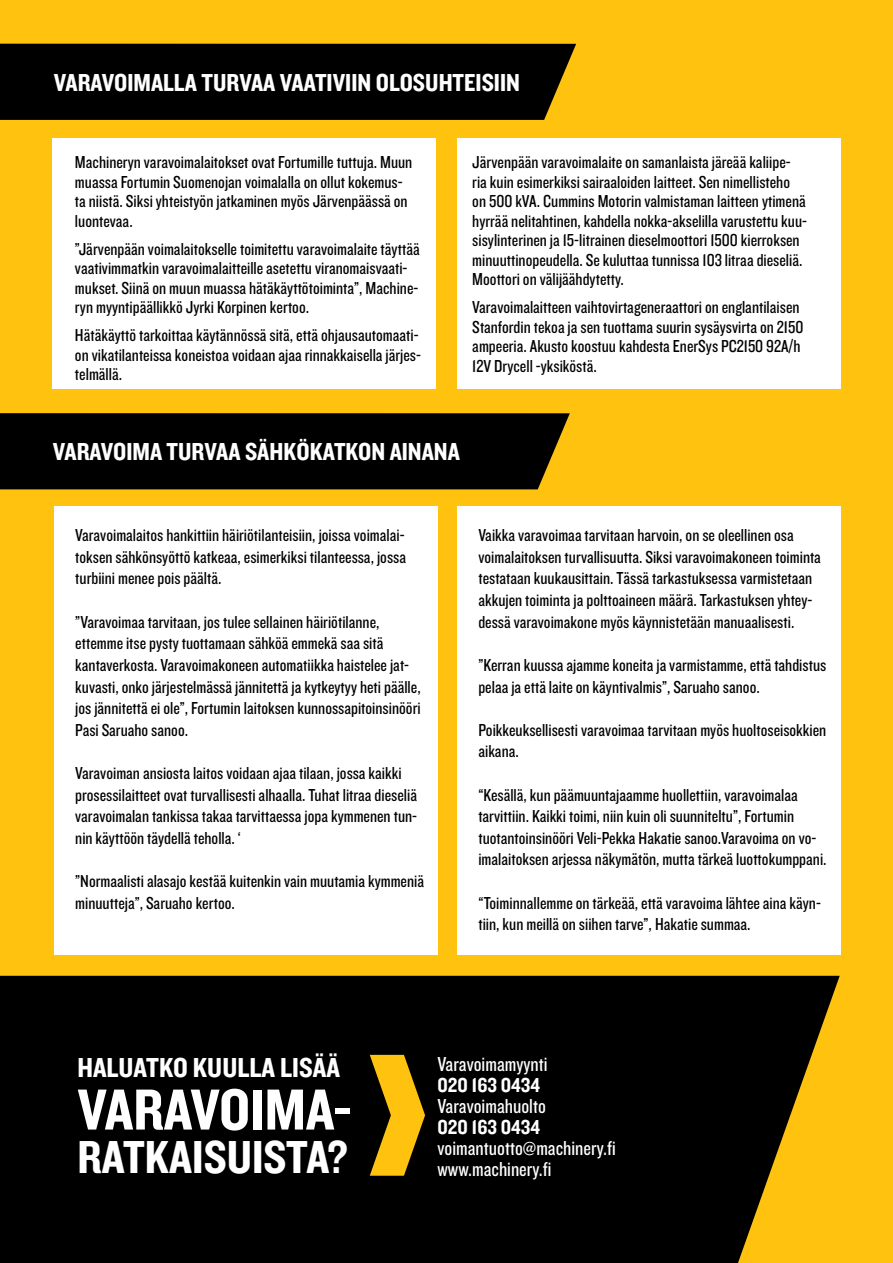
<style>
.page{position:relative;width:893px;height:1263px;background:#ffc20e}
.page>*{position:absolute;margin:0;border:0;box-sizing:border-box;transform-origin:0 0}
.t1{font:60px "Knockout HTF50 Welterweight";color:#fff}
.t2{font:48px "Knockout HTF50 Welterweight";color:#fff}
.t3{font:28.5px "Knockout HTF50 Welterweight";color:#fff}
.t4{font:25.5px "Knockout HTF50 Welterweight";color:#fff}
.t5{font:21px/21px "Knockout HTF29 Junior Liteweight";color:#fff}
.t6{font:21px "Knockout HTF50 Welterweight";color:#fff}
.t7{font:18px/21.6px "Knockout HTF29 Junior Liteweight";color:#000}
</style>
<div class="page">
<div style="left:0;top:44px;width:576px;height:76px;background:#000"></div>
<div style="left:53px;top:138px;width:383px;height:251px;background:#fff"></div>
<div style="left:54px;top:506px;width:383px;height:449px;background:#fff"></div>
<div style="left:0;top:976px;width:840px;height:287px;background:#000"></div>
<svg style="left:370px;top:1055px;width:55px;height:121px"></svg>
<div style="left:0;top:413px;width:570px;height:76px;background:#000"></div>
<div style="left:457px;top:138px;width:383px;height:251px;background:#fff"></div>
<div style="left:457px;top:506px;width:383px;height:449px;background:#fff"></div>
<h3 class="t4" style="left:54px;top:69px;width:468px">VARAVOIMALLA TURVAA VAATIVIIN OLOSUHTEISIIN</h3>
<p class="t7" style="left:75px;top:153px;width:339px;line-height:19.5px">Machineryn varavoimalaitokset ovat Fortumille tuttuja. Muun muassa Fortumin Suomenojan voimalalla on ollut kokemus&shy;ta niistä. Siksi yhteistyön jatkaminen myös Järvenpäässä on luontevaa.</p>
<p class="t7" style="left:75px;top:239px;width:346px;line-height:19.5px">”Järvenpään voimalaitokselle toimitettu varavoimalaite täyttää vaativimmatkin varavoimalaitteille asetettu viranomaisvaati&shy;mukset. Siinä on muun muassa hätäkäyttötoiminta”, Machine&shy;ryn myyntipäällikkö Jyrki Korpinen kertoo.</p>
<p class="t7" style="left:75px;top:326px;width:348px;line-height:19.5px">Hätäkäyttö tarkoittaa käytännössä sitä, että ohjausautomaati&shy;on vikatilanteissa koneistoa voidaan ajaa rinnakkaisella järjes&shy;telmällä.</p>
<p class="t7" style="left:472px;top:153px;width:336px;line-height:19.5px">Järvenpään varavoimalaite on samanlaista järeää kaliipe&shy;ria kuin esimerkiksi sairaaloiden laitteet. Sen nimellisteho on 500 kVA. Cummins Motorin valmistaman laitteen ytimenä hyrrää nelitahtinen, kahdella nokka-akselilla varustettu kuu&shy;sisylinterinen ja 15-litrainen dieselmoottori 1500 kierroksen minuuttinopeudella. Se kuluttaa tunnissa 103 litraa dieseliä.<br>Moottori on välijäähdytetty.</p>
<p class="t7" style="left:472px;top:298px;width:333px;line-height:19.5px">Varavoimalaitteen vaihtovirtageneraattori on englantilaisen Stanfordin tekoa ja sen tuottama suurin sysäysvirta on 2150 ampeeria. Akusto koostuu kahdesta EnerSys PC2150 92A/h 12V Drycell -yksiköstä.</p>
<h3 class="t4" style="left:53px;top:438px;width:409px">VARAVOIMA TURVAA SÄHKÖKATKON AINANA</h3>
<p class="t7" style="left:75px;top:525px;width:332px;text-align:justify">Varavoimalaitos hankittiin häiriötilanteisiin, joissa voimalai&shy;toksen sähkönsyöttö katkeaa, esimerkiksi tilanteessa, jossa turbiini menee pois päältä.</p>
<p class="t7" style="left:75px;top:611px;width:347px">”Varavoimaa tarvitaan, jos tulee sellainen häiriötilanne, ettemme itse pysty tuottamaan sähköä emmekä saa sitä kantaverkosta. Varavoimakoneen automatiikka haistelee jat&shy;kuvasti, onko järjestelmässä jännitettä ja kytkeytyy heti päälle, jos jännitettä ei ole”, Fortumin laitoksen kunnossapitoinsinööri Pasi Saruaho sanoo.</p>
<p class="t7" style="left:75px;top:763px;width:343px">Varavoiman ansiosta laitos voidaan ajaa tilaan, jossa kaikki prosessilaitteet ovat turvallisesti alhaalla. Tuhat litraa dieseliä varavoimalan tankissa takaa tarvittaessa jopa kymmenen tun&shy;nin käyttöön täydellä teholla. ‘</p>
<p class="t7" style="left:75px;top:871px;width:350px">”Normaalisti alasajo kestää kuitenkin vain muutamia kymmeniä minuutteja”, Saruaho kertoo.</p>
<p class="t7" style="left:478px;top:525px;width:344px">Vaikka varavoimaa tarvitaan harvoin, on se oleellinen osa voimalaitoksen turvallisuutta. Siksi varavoimakoneen toiminta testataan kuukausittain. Tässä tarkastuksessa varmistetaan akkujen toiminta ja polttoaineen määrä. Tarkastuksen yhtey&shy;dessä varavoimakone myös käynnistetään manuaalisesti.</p>
<p class="t7" style="left:478px;top:655px;width:349px">”Kerran kuussa ajamme koneita ja varmistamme, että tahdistus pelaa ja että laite on käyntivalmis”, Saruaho sanoo.</p>
<p class="t7" style="left:478px;top:719px;width:349px">Poikkeuksellisesti varavoimaa tarvitaan myös huoltoseisokkien aikana.</p>
<p class="t7" style="left:478px;top:784px;width:350px">“Kesällä, kun päämuuntajaamme huollettiin, varavoimalaa tarvittiin. Kaikki toimi, niin kuin oli suunniteltu”, Fortumin tuotantoinsinööri Veli-Pekka Hakatie sanoo.Varavoima on vo&shy;imalaitoksen arjessa näkymätön, mutta tärkeä luottokumppani.</p>
<p class="t7" style="left:478px;top:892px;width:344px">“Toiminnallemme on tärkeää, että varavoima lähtee aina käyn&shy;tiin, kun meillä on siihen tarve”, Hakatie summaa.</p>
<h3 class="t3" style="left:77px;top:1052px;width:15px">HALUAT</h3>
<h3 class="t3" style="left:159px;top:1052px;width:63px">KO KUULLA</h3>
<h3 class="t3" style="left:280px;top:1052px;width:61px">LISÄÄ</h3>
<h1 class="t1" style="left:77px;top:1078px;width:30px">VARAVOIMA</h1>
<h1 class="t1" style="left:333px;top:1078px;width:20px">-</h1>
<h2 class="t2" style="left:77px;top:1131px;width:113px">RATKAISUISTA</h2>
<h2 class="t2" style="left:327px;top:1131px;width:22px">?</h2>
<p class="t5" style="left:437px;top:1054px;width:112px">Varavoimamyynti</p>
<p class="t6" style="left:437px;top:1073px;width:104px">020 163 0434</p>
<p class="t5" style="left:437px;top:1096px;width:110px">Varavoimahuolto</p>
<p class="t6" style="left:437px;top:1115px;width:104px">020 163 0434</p>
<p class="t5" style="left:437px;top:1138px;width:180px">voimantuotto@machinery.fi www.machinery.fi</p>
</div>
